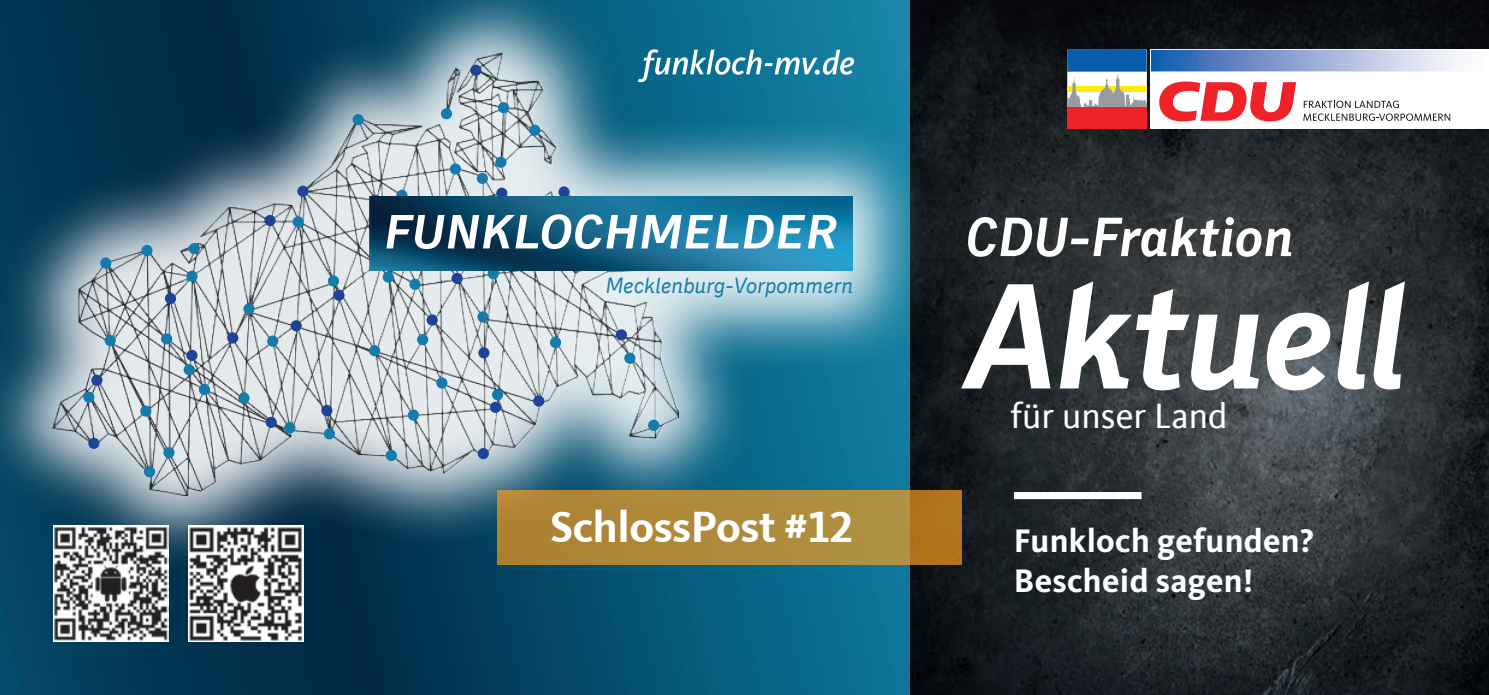
<style>
.page{position:relative;width:1489px;height:695px;background:#fff}
.page>*{position:absolute;margin:0;border:0;box-sizing:border-box;transform-origin:0 0}
.t1{font:italic 700 149.25px "CDU Skopex";letter-spacing:-.03em;color:#fff}
.t2{font:italic 700 55px "CDU Skopex";letter-spacing:-.01em;color:#fff}
.t3{font:italic 700 48px "CDU Skopex";color:#fff;scale:1.09 1}
.t4{font:700 45px "CDU Kievit Tab";letter-spacing:-.01em;color:#fff}
.t5{font:36px "CDU Kievit Tab";color:#fff}
.t6{font:700 33.75px/40.5px "CDU Kievit";letter-spacing:.01em;color:#fff}
.t7{font:italic 21.75px "CDU Skopex";letter-spacing:-.02em;color:#147cac}
</style>
<div class="page">
<svg style="left:0;top:573px;width:910px;height:121px;background:#054a69"></svg>
<img style="left:910px;top:0;width:578px;height:694px">
<div style="left:1067px;top:50px;width:79px;height:79px;background:#fff"></div>
<div style="left:1150px;top:50px;width:338px;height:79px;background:#fff"></div>
<svg style="left:1159px;top:81px;width:136px;height:40px"></svg>
<svg style="left:1303px;top:101px;width:146px;height:20px"></svg>
<svg style="left:1067px;top:74px;width:79px;height:33px"></svg>
<div style="left:1067px;top:50px;width:79px;height:22px;background:#075dac"></div>
<svg style="left:1151px;top:50px;width:307px;height:22px;background:#91aad5"></svg>
<div style="left:1067px;top:107px;width:79px;height:22px;background:#ee2228"></div>
<div style="left:1013px;top:492px;width:128px;height:7px;background:#fff"></div>
<div style="left:0;top:0;width:933px;height:573px;background:#fff;opacity:.9"></div>
<img style="left:52px;top:52px;width:626px;height:443px">
<div style="left:417px;top:334px;width:11px;height:11px;background:#147cac;border-radius:50%"></div>
<svg style="left:615px;top:329px;width:12px;height:12px"></svg>
<div style="left:426px;top:314px;width:12px;height:12px;background:#1d4496;border-radius:50%"></div>
<div style="left:533px;top:395px;width:11px;height:12px;background:#1d4496;border-radius:50%"></div>
<svg style="left:489px;top:401px;width:12px;height:12px"></svg>
<div style="left:477px;top:448px;width:12px;height:11px;background:#1d4496;border-radius:50%"></div>
<div style="left:264px;top:215px;width:12px;height:11px;background:#1d4496;border-radius:50%"></div>
<div style="left:297px;top:185px;width:12px;height:12px;background:#1d4496;border-radius:50%"></div>
<svg style="left:186px;top:349px;width:12px;height:12px"></svg>
<div style="left:88px;top:437px;width:12px;height:12px;background:#1d4496;border-radius:50%"></div>
<div style="left:477px;top:311px;width:12px;height:11px;background:#147cac;border-radius:50%"></div>
<svg style="left:407px;top:409px;width:12px;height:12px"></svg>
<div style="left:161px;top:333px;width:11px;height:11px;background:#147cac;border-radius:50%"></div>
<div style="left:624px;top:352px;width:11px;height:12px;background:#147cac;border-radius:50%"></div>
<div style="left:648px;top:419px;width:11px;height:12px;background:#147cac;border-radius:50%"></div>
<div style="left:369px;top:345px;width:11px;height:11px;background:#147cac;border-radius:50%"></div>
<div style="left:323px;top:428px;width:12px;height:11px;background:#147cac;border-radius:50%"></div>
<div style="left:385px;top:449px;width:12px;height:12px;background:#147cac;border-radius:50%"></div>
<div style="left:549px;top:336px;width:12px;height:12px;background:#147cac;border-radius:50%"></div>
<div style="left:163px;top:447px;width:12px;height:11px;background:#147cac;border-radius:50%"></div>
<svg style="left:265px;top:416px;width:12px;height:12px"></svg>
<div style="left:227px;top:332px;width:11px;height:12px;background:#1d4496;border-radius:50%"></div>
<div style="left:478px;top:347px;width:11px;height:11px;background:#1d4496;border-radius:50%"></div>
<div style="left:284px;top:422px;width:12px;height:11px;background:#147cac;border-radius:50%"></div>
<div style="left:238px;top:392px;width:12px;height:12px;background:#147cac;border-radius:50%"></div>
<div style="left:243px;top:303px;width:12px;height:11px;background:#147cac;border-radius:50%"></div>
<div style="left:267px;top:335px;width:11px;height:12px;background:#147cac;border-radius:50%"></div>
<svg style="left:487px;top:268px;width:12px;height:11px"></svg>
<svg style="left:496px;top:187px;width:11px;height:12px"></svg>
<svg style="left:558px;top:186px;width:12px;height:12px"></svg>
<svg style="left:449px;top:163px;width:12px;height:12px"></svg>
<div style="left:451px;top:272px;width:12px;height:12px;background:#1d4496;border-radius:50%"></div>
<svg style="left:396px;top:189px;width:12px;height:12px"></svg>
<div style="left:352px;top:114px;width:12px;height:11px;background:#147cac;border-radius:50%"></div>
<div style="left:497px;top:102px;width:12px;height:11px;background:#147cac;border-radius:50%"></div>
<div style="left:409px;top:278px;width:12px;height:12px;background:#147cac;border-radius:50%"></div>
<div style="left:382px;top:271px;width:12px;height:12px;background:#147cac;border-radius:50%"></div>
<svg style="left:476px;top:172px;width:12px;height:12px"></svg>
<div style="left:440px;top:108px;width:12px;height:11px;background:#147cac;border-radius:50%"></div>
<div style="left:495px;top:156px;width:11px;height:12px;background:#147cac;border-radius:50%"></div>
<div style="left:529px;top:124px;width:11px;height:12px;background:#147cac;border-radius:50%"></div>
<div style="left:470px;top:64px;width:11px;height:12px;background:#1d4496;border-radius:50%"></div>
<div style="left:290px;top:320px;width:12px;height:11px;background:#1d4496;border-radius:50%"></div>
<div style="left:199px;top:383px;width:11px;height:12px;background:#147cac;border-radius:50%"></div>
<div style="left:183px;top:364px;width:12px;height:11px;background:#147cac;border-radius:50%"></div>
<div style="left:141px;top:245px;width:12px;height:11px;background:#147cac;border-radius:50%"></div>
<div style="left:100px;top:257px;width:12px;height:12px;background:#147cac;border-radius:50%"></div>
<div style="left:144px;top:466px;width:11px;height:11px;background:#147cac;border-radius:50%"></div>
<div style="left:104px;top:335px;width:12px;height:11px;background:#147cac;border-radius:50%"></div>
<div style="left:321px;top:404px;width:11px;height:12px;background:#1d4496;border-radius:50%"></div>
<div style="left:333px;top:289px;width:12px;height:12px;background:#1d4496;border-radius:50%"></div>
<div style="left:140px;top:405px;width:12px;height:12px;background:#147cac;border-radius:50%"></div>
<div style="left:436px;top:377px;width:11px;height:12px;background:#147cac;border-radius:50%"></div>
<svg style="left:369px;top:194px;width:12px;height:12px"></svg>
<div style="left:83px;top:391px;width:12px;height:12px;background:#147cac;border-radius:50%"></div>
<div style="left:491px;top:389px;width:12px;height:11px;background:#147cac;border-radius:50%"></div>
<div style="left:91px;top:374px;width:12px;height:12px;background:#1d4496;border-radius:50%"></div>
<div style="left:186px;top:270px;width:12px;height:12px;background:#147cac;border-radius:50%"></div>
<div style="left:292px;top:216px;width:12px;height:12px;background:#147cac;border-radius:50%"></div>
<svg style="left:327px;top:275px;width:12px;height:12px"></svg>
<div style="left:188px;top:243px;width:12px;height:11px;background:#147cac;border-radius:50%"></div>
<div style="left:165px;top:292px;width:11px;height:12px;background:#1d4496;border-radius:50%"></div>
<img style="left:369px;top:197px;width:483px;height:73px">
<svg style="left:637px;top:49px;width:217px;height:33px"></svg>
<img style="left:53px;top:525px;width:115px;height:116px">
<img style="left:188px;top:525px;width:116px;height:116px">
<svg style="left:497px;top:490px;width:464px;height:75px;background:#ae8737"></svg>
<h3 class="t3" style="left:384px;top:203px;width:418px">FUNKLOCHMELDER</h3>
<p class="t7" style="left:606px;top:273px;width:249px">Mecklenburg-Vorpommern</p>
<h3 class="t4" style="left:550px;top:500px;width:305px">SchlossPost #12</h3>
<h2 class="t2" style="left:966px;top:216px;width:330px">CDU-Fraktion</h2>
<h1 class="t1" style="left:966px;top:281px;width:445px">Aktuell</h1>
<p class="t5" style="left:1010px;top:394px;width:218px">für unser Land</p>
<p class="t6" style="left:1013px;top:523px;width:301px">Funkloch gefunden?<br>Bescheid sagen!</p>
</div>
